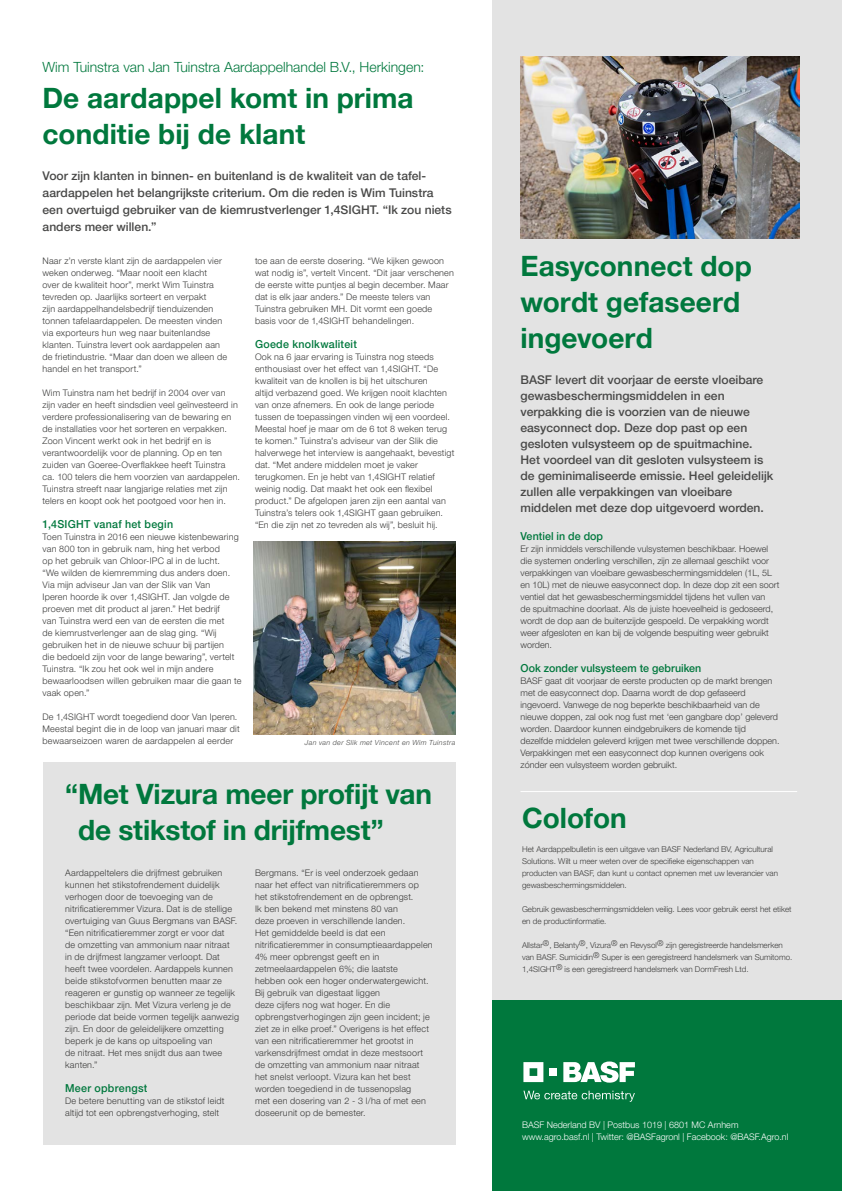
<style>
.page{position:relative;width:842px;height:1191px;background:#fff}
.page>*{position:absolute;margin:0;border:0;box-sizing:border-box;transform-origin:0 0}
.Kop{font:700 28px/36px "Helvetica Neue LT Pro";color:#00783d}
.Bovenkop{font:300 14px "Helvetica Neue LT Pro";color:#00783d}
.Inleiding{font:500 12px/16px "Helvetica Neue LT Pro";color:#494948}
.Tussenkop{font:500 11px "Helvetica Neue LT Pro";letter-spacing:.02em;color:#00783d}
.Platte_tekst{font:300 9px/12px "Helvetica Neue LT Pro";letter-spacing:.02em;color:#3b3b3a}
.Platte_tekst-2{font:300 9px/12px "Helvetica Neue LT Pro";color:#3b3b3a}
.Platte_tekst-3{font:300 9px "Helvetica Neue LT Pro";color:#fff}
.Platte_tekst-4{font:300 8px/12px "Helvetica Neue LT Pro";color:#3b3b3a}
.Bijschrift{font:italic 300 7px "Helvetica Neue LT Pro";letter-spacing:.05em;color:#494948}
</style>
<div class="page">
<div style="left:492px;top:0;width:350px;height:1008px;background:#e3e3e3"></div>
<div style="left:492px;top:1000px;width:350px;height:191px;background:#00783d"></div>
<hr style="left:520px;top:791px;width:277px;height:1px;background:#fff">
<svg style="left:523px;top:1062px;width:20px;height:20px"></svg>
<div style="left:549px;top:1068px;width:8px;height:8px;background:#fff"></div>
<svg style="left:563px;top:1061px;width:72px;height:21px"></svg>
<svg style="left:523px;top:1090px;width:112px;height:11px"></svg>
<div style="left:43px;top:762px;width:412px;height:383px;background:#e3e3e3"></div>
<img style="left:254px;top:541px;width:201px;height:193px">
<img style="left:520px;top:57px;width:279px;height:181px">
<p class="Bovenkop" style="left:43px;top:58px;width:383px">Wim Tuinstra van Jan Tuinstra Aardappelhandel B.V., Herkingen:</p>
<p class="Kop" style="left:43px;top:79px;width:373px">De aardappel komt in prima conditie bij de klant</p>
<p class="Inleiding" style="left:43px;top:167px;width:411px;line-height:17px">Voor zijn klanten in binnen- en buitenland is de kwaliteit van de tafel&shy;aardappelen het belangrijkste criterium. Om die reden is Wim Tuinstra een overtuigd gebruiker van de kiemrustverlenger 1,4SIGHT. “Ik zou niets anders meer willen.”</p>
<p class="Platte_tekst" style="left:43px;top:255px;width:186px">Naar z’n verste klant zijn de aardappelen vier weken onderweg. “Maar nooit een klacht<br>over de kwaliteit hoor”, merkt Wim Tuinstra tevreden op. Jaarlijks sorteert en verpakt<br>zijn aardappelhandelsbedrijf tienduizenden tonnen tafelaardappelen. De meesten vinden via exporteurs hun weg naar buitenlandse klanten. Tuinstra levert ook aardappelen aan de frietindustrie. “Maar dan doen we alleen de handel en het transport.”</p>
<p class="Platte_tekst" style="left:43px;top:387px;width:199px">Wim Tuinstra nam het bedrijf in 2004 over van zijn vader en heeft sindsdien veel geïnvesteerd in verdere professionalisering van de bewaring en de installaties voor het sorteren en verpakken.<br>Zoon Vincent werkt ook in het bedrijf en is verantwoordelijk voor de planning. Op en ten zuiden van Goeree-Overflakkee heeft Tuinstra<br>ca. 100 telers die hem voorzien van aardappelen.<br>Tuinstra streeft naar langjarige relaties met zijn telers en koopt ook het pootgoed voor hen in.</p>
<p class="Tussenkop" style="left:43px;top:517px;width:132px">1,4SIGHT vanaf het begin</p>
<p class="Platte_tekst" style="left:43px;top:531px;width:201px">Toen Tuinstra in 2016 een nieuwe kistenbewaring van 800 ton in gebruik nam, hing het verbod<br>op het gebruik van Chloor-IPC al in de lucht.<br>“We wilden de kiemremming dus anders doen.<br>Via mijn adviseur Jan van der Slik van Van<br>Iperen hoorde ik over 1,4SIGHT. Jan volgde de proeven met dit product al jaren.” Het bedrijf<br>van Tuinstra werd een van de eersten die met<br>de kiemrustverlenger aan de slag ging. “Wij gebruiken het in de nieuwe schuur bij partijen<br>die bedoeld zijn voor de lange bewaring”, vertelt Tuinstra. “Ik zou het ook wel in mijn andere bewaarloodsen willen gebruiken maar die gaan te vaak open.”</p>
<p class="Platte_tekst" style="left:43px;top:711px;width:199px">De 1,4SIGHT wordt toegediend door Van Iperen.<br>Meestal begint die in de loop van januari maar dit bewaarseizoen waren de aardappelen al eerder</p>
<p class="Platte_tekst" style="left:255px;top:255px;width:201px">toe aan de eerste dosering. “We kijken gewoon wat nodig is”, vertelt Vincent. “Dit jaar verschenen de eerste witte puntjes al begin december. Maar dat is elk jaar anders.” De meeste telers van Tuinstra gebruiken MH. Dit vormt een goede basis voor de 1,4SIGHT behandelingen.</p>
<p class="Tussenkop" style="left:255px;top:337px;width:103px">Goede knolkwaliteit</p>
<p class="Platte_tekst" style="left:255px;top:351px;width:201px">Ook na 6 jaar ervaring is Tuinstra nog steeds enthousiast over het effect van 1,4SIGHT. “De kwaliteit van de knollen is bij het uitschuren<br>altijd verbazend goed. We krijgen nooit klachten van onze afnemers. En ook de lange periode tussen de toepassingen vinden wij een voordeel.<br>Meestal hoef je maar om de 6 tot 8 weken terug te komen.” Tuinstra’s adviseur van der Slik die halverwege het interview is aangehaakt, bevestigt dat. “Met andere middelen moet je vaker terugkomen. En je hebt van 1,4SIGHT relatief weinig nodig. Dat maakt het ook een flexibel product.” De afgelopen jaren zijn een aantal van Tuinstra’s telers ook 1,4SIGHT gaan gebruiken. “En die zijn net zo tevreden als wij”, besluit hij.</p>
<p class="Bijschrift" style="left:305px;top:738px;width:152px">Jan van der Slik met Vincent en Wim Tuinstra</p>
<p class="Kop" style="left:78px;top:775px;width:355px;text-indent:-13px">“Met Vizura meer profijt van de stikstof in drijfmest”</p>
<p class="Platte_tekst" style="left:65px;top:867px;width:175px">Aardappeltelers die drijfmest gebruiken kunnen het stikstofrendement duidelijk verhogen door de toevoeging van de nitrificatieremmer Vizura. Dat is de stellige overtuiging van Guus Bergmans van BASF. “Een nitrificatieremmer zorgt er voor dat<br>de omzetting van ammonium naar nitraat<br>in de drijfmest langzamer verloopt. Dat heeft twee voordelen. Aardappels kunnen beide stikstofvormen benutten maar ze reageren er gunstig op wanneer ze tegelijk beschikbaar zijn. Met Vizura verleng je de periode dat beide vormen tegelijk aanwezig zijn. En door de geleidelijkere omzetting beperk je de kans op uitspoeling van<br>de nitraat. Het mes snijdt dus aan twee kanten.”</p>
<p class="Tussenkop" style="left:65px;top:1081px;width:84px">Meer opbrengst</p>
<p class="Platte_tekst" style="left:65px;top:1095px;width:161px">De betere benutting van de stikstof leidt altijd tot een opbrengstverhoging, stelt</p>
<p class="Platte_tekst" style="left:255px;top:867px;width:179px">Bergmans. “Er is veel onderzoek gedaan naar het effect van nitrificatieremmers op het stikstofrendement en de opbrengst.<br>Ik ben bekend met minstens 80 van<br>deze proeven in verschillende landen.<br>Het gemiddelde beeld is dat een nitrificatieremmer in consumptieaardappelen 4% meer opbrengst geeft en in zetmeelaardappelen 6%; die laatste<br>hebben ook een hoger onderwatergewicht.<br>Bij gebruik van digestaat liggen<br>deze cijfers nog wat hoger. En die opbrengstverhogingen zijn geen incident; je ziet ze in elke proef.” Overigens is het effect van een nitrificatieremmer het grootst in varkensdrijfmest omdat in deze mestsoort de omzetting van ammonium naar nitraat het snelst verloopt. Vizura kan het best worden toegediend in de tussenopslag<br>met een dosering van 2 - 3 l/ha of met een doseerunit op de bemester.</p>
<p class="Kop" style="left:520px;top:247px;width:233px">Easyconnect dop wordt gefaseerd ingevoerd</p>
<p class="Inleiding" style="left:520px;top:372px;width:254px">BASF levert dit voorjaar de eerste vloeibare gewasbeschermingsmiddelen in een verpakking die is voorzien van de nieuwe easyconnect dop. Deze dop past op een gesloten vulsysteem op de spuitmachine.<br>Het voordeel van dit gesloten vulsysteem is de geminimaliseerde emissie. Heel geleidelijk zullen alle verpakkingen van vloeibare middelen met deze dop uitgevoerd worden.</p>
<p class="Tussenkop" style="left:520px;top:529px;width:84px">Ventiel in de dop</p>
<p class="Platte_tekst-2" style="left:520px;top:543px;width:260px">Er zijn inmiddels verschillende vulsystemen beschikbaar. Hoewel die systemen onderling verschillen, zijn ze allemaal geschikt voor verpakkingen van vloeibare gewasbeschermingsmiddelen (1L, 5L en 10L) met de nieuwe easyconnect dop. In deze dop zit een soort ventiel dat het gewasbeschermingsmiddel tijdens het vullen van<br>de spuitmachine doorlaat. Als de juiste hoeveelheid is gedoseerd, wordt de dop aan de buitenzijde gespoeld. De verpakking wordt weer afgesloten en kan bij de volgende bespuiting weer gebruikt worden.</p>
<p class="Tussenkop" style="left:520px;top:661px;width:182px">Ook zonder vulsysteem te gebruiken</p>
<p class="Platte_tekst-2" style="left:520px;top:675px;width:261px">BASF gaat dit voorjaar de eerste producten op de markt brengen met de easyconnect dop. Daarna wordt de dop gefaseerd ingevoerd. Vanwege de nog beperkte beschikbaarheid van de nieuwe doppen, zal ook nog fust met ‘een gangbare dop’ geleverd worden. Daardoor kunnen eindgebruikers de komende tijd dezelfde middelen geleverd krijgen met twee verschillende doppen.<br>Verpakkingen met een easyconnect dop kunnen overigens ook zónder een vulsysteem worden gebruikt.</p>
<p class="Kop" style="left:522px;top:799px;width:106px">Colofon</p>
<p class="Platte_tekst-4" style="left:522px;top:843px;width:257px">Het Aardappelbulletin is een uitgave van BASF Nederland BV, Agricultural Solutions. Wilt u meer weten over de specifieke eigenschappen van producten van BASF, dan kunt u contact opnemen met uw leverancier van gewasbeschermingsmiddelen.</p>
<p class="Platte_tekst-4" style="left:522px;top:903px;width:271px">Gebruik gewasbeschermingsmiddelen veilig. Lees voor gebruik eerst het etiket en de productinformatie.</p>
<p class="Platte_tekst-4" style="left:522px;top:939px;width:272px">Allstar®, Belanty®, Vizura® en Revysol® zijn geregistreerde handelsmerken van BASF. Sumicidin® Super is een geregistreerd handelsmerk van Sumitomo.<br>1,4SIGHT® is een geregistreerd handelsmerk van DormFresh Ltd.</p>
<p class="Platte_tekst-3" style="left:522px;top:1119px;width:218px">BASF Nederland BV | Postbus 1019 | 6801 MC Arnhem</p>
<p class="Platte_tekst-3" style="left:522px;top:1131px;width:268px">www.agro.basf.nl | Twitter: @BASFagronl | Facebook: @BASF.Agro.nl</p>
</div>
